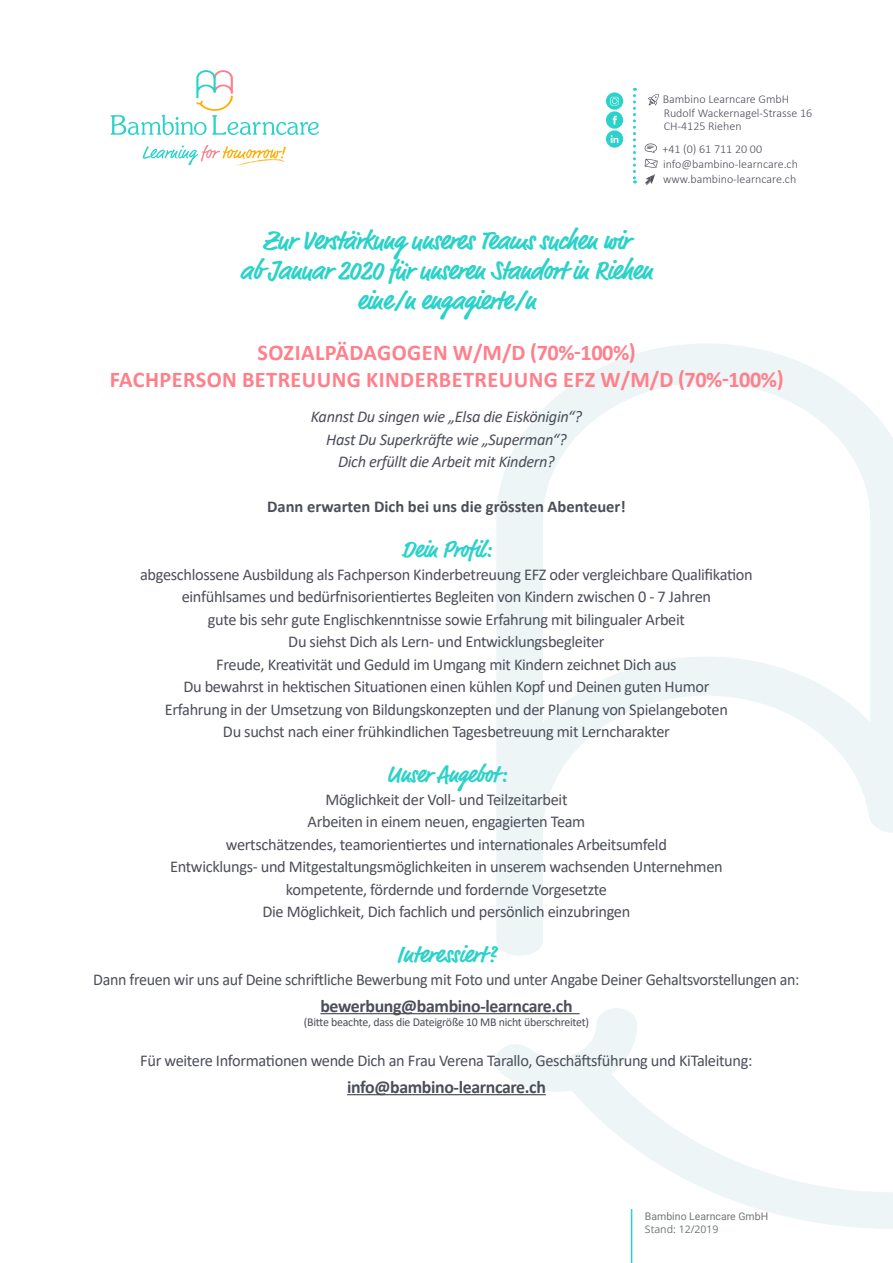
<style>
.page{position:relative;width:893px;height:1263px;background:#fff}
.page>*{position:absolute;margin:0;border:0;box-sizing:border-box;transform-origin:0 0}
.t1{font:700 27px/30px "Market Pro";letter-spacing:-.02em;color:#2ad2c9;text-align:center}
.t2{font:700 24px "Market Pro";letter-spacing:-.02em;color:#2ad2c9}
.t3{font:700 24px "Market Pro";color:#2ad2c9}
.t4{font:700 22.5px/27px "Calibri";letter-spacing:.02em;color:#ff808b;text-align:center}
.t5{font:700 18px "Calibri";letter-spacing:-.02em;color:#4c4e59}
.t6{font:16.5px/22.5px "Calibri";letter-spacing:-.02em;color:#4c4e59;text-align:center}
.t7{font:italic 16.5px/22.5px "Calibri";letter-spacing:-.02em;color:#4c4e59;text-align:center}
.t8{font:700 16.5px "Calibri";color:#4c4e59}
.t9{font:300 12px/14px "Calibri";color:#4c4e59}
.t10{font:12px "Calibri";letter-spacing:-.02em;color:#4c4e59}
.t11{font:10.5px "Roboto";color:#727777}
.t12{font:10.5px "Open Sans";color:#727777}
</style>
<div class="page">
<svg style="left:111px;top:70px;width:208px;height:65px"></svg>
<svg style="left:143px;top:145px;width:143px;height:21px"></svg>
<svg style="left:496px;top:344px;width:397px;height:553px"></svg>
<svg style="left:495px;top:897px;width:398px;height:332px"></svg>
<hr style="left:631px;top:1209px;width:1px;height:54px;background:#2ad2c9">
<svg style="left:633px;top:88px;width:3px;height:95px"></svg>
<svg style="left:647px;top:94px;width:12px;height:12px"></svg>
<svg style="left:645px;top:143px;width:12px;height:10px"></svg>
<svg style="left:645px;top:159px;width:13px;height:9px"></svg>
<svg style="left:645px;top:174px;width:10px;height:11px"></svg>
<svg style="left:606px;top:130px;width:17px;height:18px"></svg>
<svg style="left:611px;top:135px;width:7px;height:8px"></svg>
<svg style="left:606px;top:92px;width:17px;height:18px"></svg>
<svg style="left:610px;top:97px;width:9px;height:8px"></svg>
<div style="left:606px;top:111px;width:17px;height:18px;background:#2ad2c9;border-radius:50%"></div>
<svg style="left:613px;top:116px;width:4px;height:8px"></svg>
<hr style="left:320px;top:1013px;width:260px;height:1px;background:#4c4e59">
<hr style="left:347px;top:1094px;width:199px;height:1px;background:#4c4e59">
<p class="t9" style="left:663px;top:91px;width:151px">Bambino Learncare GmbH<br>Rudolf Wackernagel-Strasse 16<br>CH-4125 Riehen</p>
<p class="t9" style="left:662px;top:141px;width:137px;line-height:15px">+41 (0) 61 711 20 00 info@bambino-learncare.ch www.bambino-learncare.ch</p>
<h1 class="t1" style="left:240px;top:226px;width:414px">Zur Verstärkung unseres Teams suchen wir<br>ab Januar 2020 für unseren Standort in Riehen eine/n engagierte/n</h1>
<h3 class="t4" style="left:110px;top:339px;width:675px">SOZIALPÄDAGOGEN W/M/D (70%-100%)<br>FACHPERSON BETREUUNG KINDERBETREUUNG EFZ W/M/D (70%-100%)</h3>
<p class="t7" style="left:311px;top:405px;width:273px">Kannst Du singen wie „Elsa die Eiskönigin“?<br>Hast Du Superkräfte wie „Superman“?<br>Dich erfüllt die Arbeit mit Kindern?</p>
<p class="t8" style="left:267px;top:495px;width:360px">Dann erwarten Dich bei uns die grössten Abenteuer!</p>
<h2 class="t2" style="left:402px;top:532px;width:91px">Dein Profil:</h2>
<p class="t6" style="left:140px;top:562px;width:614px">abgeschlossene Ausbildung als Fachperson Kinderbetreuung EFZ oder vergleichbare Qualifikation einfühlsames und bedürfnisorientiertes Begleiten von Kindern zwischen 0 - 7 Jahren<br>gute bis sehr gute Englischkenntnisse sowie Erfahrung mit bilingualer Arbeit<br>Du siehst Dich als Lern- und Entwicklungsbegleiter<br>Freude, Kreativität und Geduld im Umgang mit Kindern zeichnet Dich aus<br>Du bewahrst in hektischen Situationen einen kühlen Kopf und Deinen guten Humor<br>Erfahrung in der Umsetzung von Bildungskonzepten und der Planung von Spielangeboten<br>Du suchst nach einer frühkindlichen Tagesbetreuung mit Lerncharakter</p>
<h2 class="t2" style="left:387px;top:757px;width:121px">Unser Angebot:</h2>
<p class="t6" style="left:170px;top:787px;width:554px">Möglichkeit der Voll- und Teilzeitarbeit<br>Arbeiten in einem neuen, engagierten Team<br>wertschätzendes, teamorientiertes und internationales Arbeitsumfeld<br>Entwicklungs- und Mitgestaltungsmöglichkeiten in unserem wachsenden Unternehmen kompetente, fördernde und fordernde Vorgesetzte<br>Die Möglichkeit, Dich fachlich und persönlich einzubringen</p>
<h2 class="t3" style="left:397px;top:937px;width:101px">Interessiert?</h2>
<p class="t6" style="left:93px;top:967px;width:708px">Dann freuen wir uns auf Deine schriftliche Bewerbung mit Foto und unter Angabe Deiner Gehaltsvorstellungen an:</p>
<p class="t5" style="left:320px;top:993px;width:254px">bewerbung@bambino-learncare.ch</p>
<p class="t10" style="left:304px;top:1014px;width:287px">(Bitte beachte, dass die Dateigröße 10 MB nicht überschreitet)</p>
<p class="t6" style="left:140px;top:1048px;width:614px">Für weitere Informationen wende Dich an Frau Verena Tarallo, Geschäftsführung und KiTaleitung:</p>
<p class="t5" style="left:347px;top:1074px;width:200px">info@bambino-learncare.ch</p>
<p class="t11" style="left:645px;top:1209px;width:125px">Bambino Learncare GmbH</p>
<p class="t12" style="left:645px;top:1221px;width:75px">Stand: 12/2019</p>
</div>
